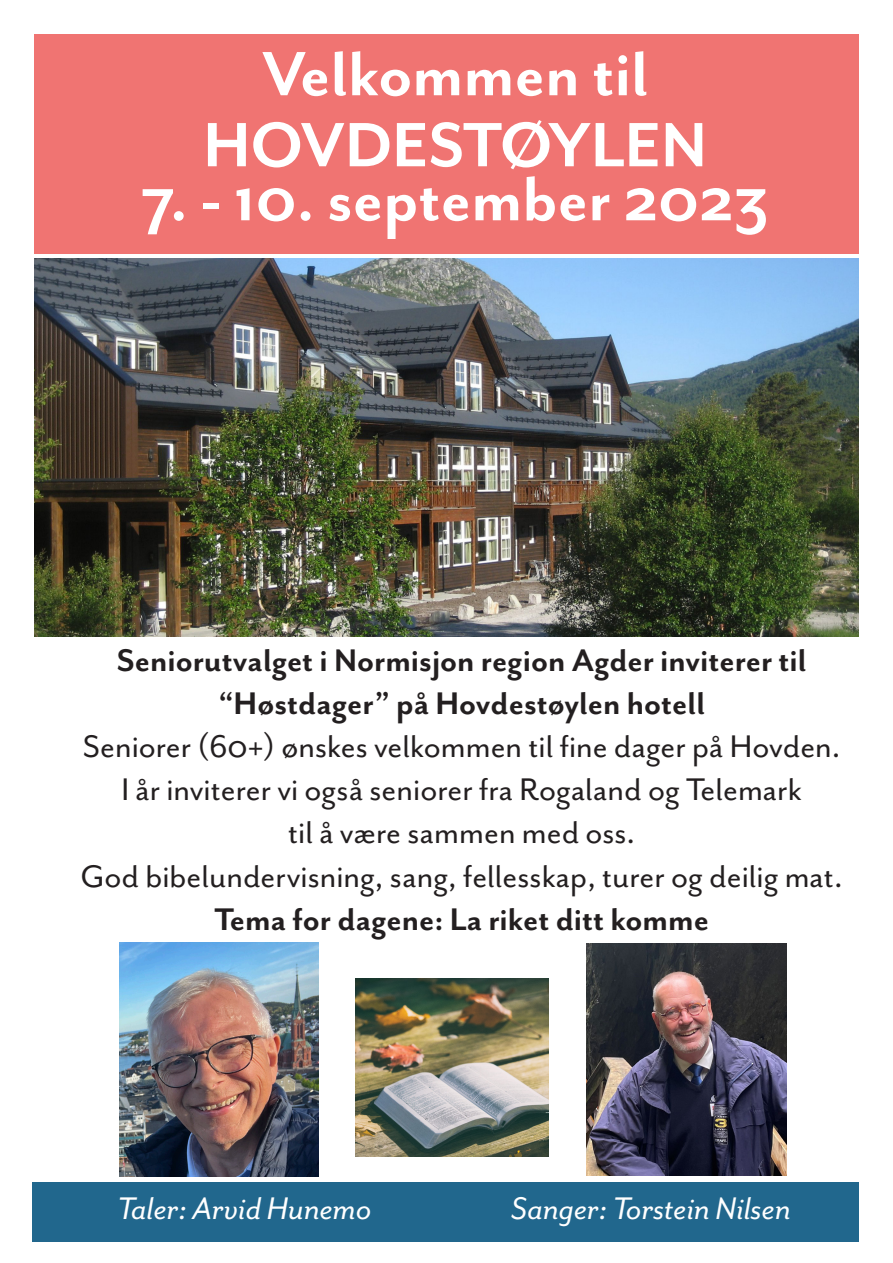
<style>
.page{position:relative;width:893px;height:1263px;background:#fff}
.page>*{position:absolute;margin:0;border:0;box-sizing:border-box;transform-origin:0 0}
.t1{font:700 72px "Mr Eaves San OT";color:#fff}
.t2{font:36px "Mr Eaves San OT";color:#231f20}
.t3{font:700 36px "Mr Eaves San OT";color:#231f20}
.t4{font:italic 36px "Mr Eaves San OT";color:#fff}
</style>
<div class="page">
<div style="left:34px;top:35px;width:825px;height:219px;background:#f07472"></div>
<img style="left:34px;top:258px;width:825px;height:378px">
<img style="left:119px;top:942px;width:200px;height:234px">
<img style="left:586px;top:944px;width:200px;height:232px">
<div style="left:33px;top:1182px;width:826px;height:60px;background:#21678d"></div>
<img style="left:355px;top:978px;width:194px;height:179px">
<p class="t1" style="left:262px;top:35px;width:388px">Velkommen til</p>
<p class="t1" style="left:203px;top:106px;width:505px">HOVDESTØYLEN</p>
<p class="t1" style="left:142px;top:160px;width:628px">7. - 10. september 2023</p>
<p class="t3" style="left:117px;top:640px;width:691px">Seniorutvalget i Normisjon region Agder inviterer til</p>
<p class="t3" style="left:218px;top:683px;width:488px">“Høstdager” på Hovdestøylen hotell</p>
<p class="t2" style="left:83px;top:726px;width:759px">Seniorer (60+) ønskes velkommen til fine dager på Hovden.</p>
<p class="t2" style="left:121px;top:769px;width:682px">I år inviterer vi også seniorer fra Rogaland og Telemark</p>
<p class="t2" style="left:288px;top:813px;width:349px">til å være sammen med oss.</p>
<p class="t2" style="left:81px;top:856px;width:763px">God bibelundervisning, sang, fellesskap, turer og deilig mat.</p>
<p class="t3" style="left:214px;top:899px;width:496px">Tema for dagene: La riket ditt komme</p>
<p class="t4" style="left:117px;top:1189px;width:256px">Taler: Arvid Hunemo</p>
<p class="t4" style="left:511px;top:1189px;width:281px">Sanger: Torstein Nilsen</p>
</div>
